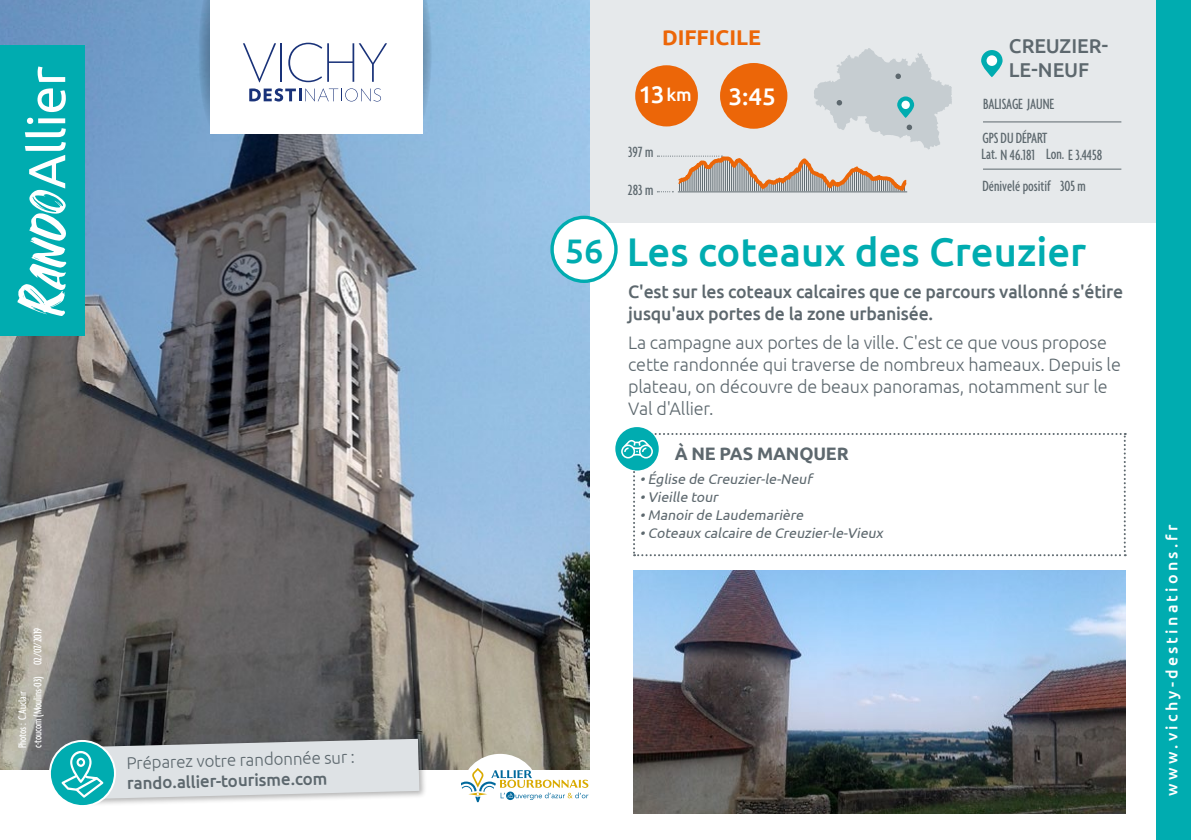
<style>
.page{position:relative;width:1191px;height:840px;background:#fff}
.page>*{position:absolute;margin:0;border:0;box-sizing:border-box;transform-origin:0 0}
.t1{font:52px "Ubuntu";letter-spacing:-.01em;color:#fff}
.t2{font:500 40px "Ubuntu";color:#00acb0}
.t3{font:500 24px "Ubuntu";color:#fff}
.t4{font:700 21.2px "Ubuntu";color:#ec6608}
.t5{font:500 20px/24px "Ubuntu";color:#5d686e}
.t6{font:300 18px/22px "Ubuntu";letter-spacing:-.01em;color:#5d686e}
.t7{font:500 18px/22px "Ubuntu";letter-spacing:-.01em;color:#5d686e}
.t8{font:700 18px "Ubuntu";letter-spacing:-.01em;color:#5d686e}
.t9{font:300 17px "Ubuntu";color:#5d686e}
.t10{font:500 17px "Ubuntu";color:#5d686e}
.t11{font:500 extra-condensed 16px/16.2px "Agenda";color:#5d686e}
.t12{font:500 16px "Ubuntu";letter-spacing:.2em;color:#fff}
.t13{font:italic 14px "Ubuntu";color:#5d686e}
.t14{font:500 extra-condensed 12px "Agenda";letter-spacing:-.01em;color:#fff}
.s1{font-family:"Fontania"}
.s2{font-size:18px}
.s3{font-size:34px}
</style>
<div class="page">
<div style="left:590px;top:0;width:567px;height:223px;background:#e6e9eb"></div>
<img style="left:0;top:0;width:590px;height:768px">
<img style="left:633px;top:570px;width:492px;height:243px">
<div style="left:0;top:45px;width:84px;height:291px;background:#00acb0"></div>
<div style="left:615px;top:427px;width:44px;height:43px;background:#00acb0;border-radius:50%"></div>
<svg style="left:621px;top:433px;width:504px;height:123px"></svg>
<div style="left:77px;top:734px;width:350px;height:71px;background:#000;opacity:.3"></div>
<svg style="left:49px;top:740px;width:66px;height:66px"></svg>
<div style="left:48px;top:739px;width:68px;height:68px;border:2px solid #fff;border-radius:50%"></div>
<svg style="left:62px;top:738px;width:357px;height:60px;background:#bcd0d3"></svg>
<div style="left:552px;top:217px;width:64px;height:64px;background:#fff;border-radius:50%"></div>
<div style="left:550px;top:215px;width:67px;height:68px;border:3px solid #00acb0;border-radius:50%"></div>
<div style="left:635px;top:65px;width:63px;height:61px;background:#ec6608;border-radius:50%"></div>
<hr style="left:983px;top:121px;width:138px;height:1px;background:#5d686e">
<hr style="left:983px;top:169px;width:138px;height:1px;background:#5d686e">
<svg style="left:981px;top:50px;width:21px;height:27px"></svg>
<div style="left:986px;top:55px;width:11px;height:11px;background:#fff;border-radius:50%"></div>
<div style="left:1157px;top:0;width:34px;height:839px;background:#00acb0"></div>
<svg style="left:198px;top:0;width:39px;height:134px;background:#6d96bc"></svg>
<svg style="left:393px;top:0;width:39px;height:134px"></svg>
<div style="left:210px;top:0;width:212px;height:133px;background:#fff"></div>
<svg style="left:249px;top:88px;width:132px;height:13px"></svg>
<svg style="left:243px;top:43px;width:33px;height:39px"></svg>
<hr style="left:280px;top:43px;width:2px;height:39px;background:#193279">
<svg style="left:288px;top:43px;width:99px;height:39px"></svg>
<svg style="left:657px;top:48px;width:295px;height:145px"></svg>
<div style="left:461px;top:753px;width:78px;height:74px;background:#fff;border-radius:50%"></div>
<svg style="left:461px;top:767px;width:127px;height:35px"></svg>
<h1 class="t1" style="left:15px;top:315px;width:251px;rotate:-90deg"><span class="s1">Rando</span>Allier</h1>
<p class="t14" style="left:31px;top:664px;width:39px;rotate:-90deg">02/07/2019</p>
<p class="t14" style="left:31px;top:748px;width:73px;rotate:-90deg">c-toucom (Moulins-03)</p>
<p class="t14" style="left:16px;top:748px;width:58px;rotate:-90deg">Photos : C.Auclair</p>
<p class="t9" style="left:126px;top:751px;width:230px;rotate:-1deg">Préparez votre randonnée sur :</p>
<p class="t10" style="left:127px;top:771px;width:202px;rotate:-1deg">rando.allier-tourisme.com</p>
<p class="t4" style="left:662px;top:25px;width:100px">DIFFICILE</p>
<h3 class="t3" style="left:638px;top:79px;width:55px">13<span class="s2">km</span></h3>
<p class="t11" style="left:628px;top:143px;width:27px">397 m</p>
<p class="t11" style="left:628px;top:182px;width:27px">283 m</p>
<h3 class="t3" style="left:728px;top:81px;width:49px">3:45</h3>
<p class="t5" style="left:1009px;top:33px;width:101px">CREUZIER-<br>LE-NEUF</p>
<p class="t11" style="left:983px;top:95px;width:73px">BALISAGE JAUNE</p>
<p class="t11" style="left:981px;top:130px;width:122px">GPS DU DÉPART<br>Lat. N 46.181 Lon. E 3.4458</p>
<p class="t11" style="left:982px;top:177px;width:105px">Dénivelé positif 305 m</p>
<h2 class="t2" style="left:565px;top:226px;width:523px"><span class="s3">56</span> Les coteaux des Creuzier</h2>
<p class="t7" style="left:628px;top:280px;width:496px">C'est sur les coteaux calcaires que ce parcours vallonné s'étire jusqu'aux portes de la zone urbanisée.</p>
<p class="t6" style="left:628px;top:331px;width:494px">La campagne aux portes de la ville. C'est ce que vous propose cette randonnée qui traverse de nombreux hameaux. Depuis le plateau, on découvre de beaux panoramas, notamment sur le Val d'Allier.</p>
<p class="t8" style="left:675px;top:442px;width:175px">À NE PAS MANQUER</p>
<p class="t13" style="left:639px;top:470px;width:177px">•Église de Creuzier-le-Neuf</p>
<p class="t13" style="left:639px;top:488px;width:83px">•Vieille tour</p>
<p class="t13" style="left:639px;top:506px;width:168px">•Manoir de Laudemarière</p>
<p class="t13" style="left:639px;top:524px;width:248px">•Coteaux calcaire de Creuzier-le-Vieux</p>
<p class="t12" style="left:1161px;top:795px;width:272px;rotate:-90deg">www.vichy-destinations.fr</p>
</div>
